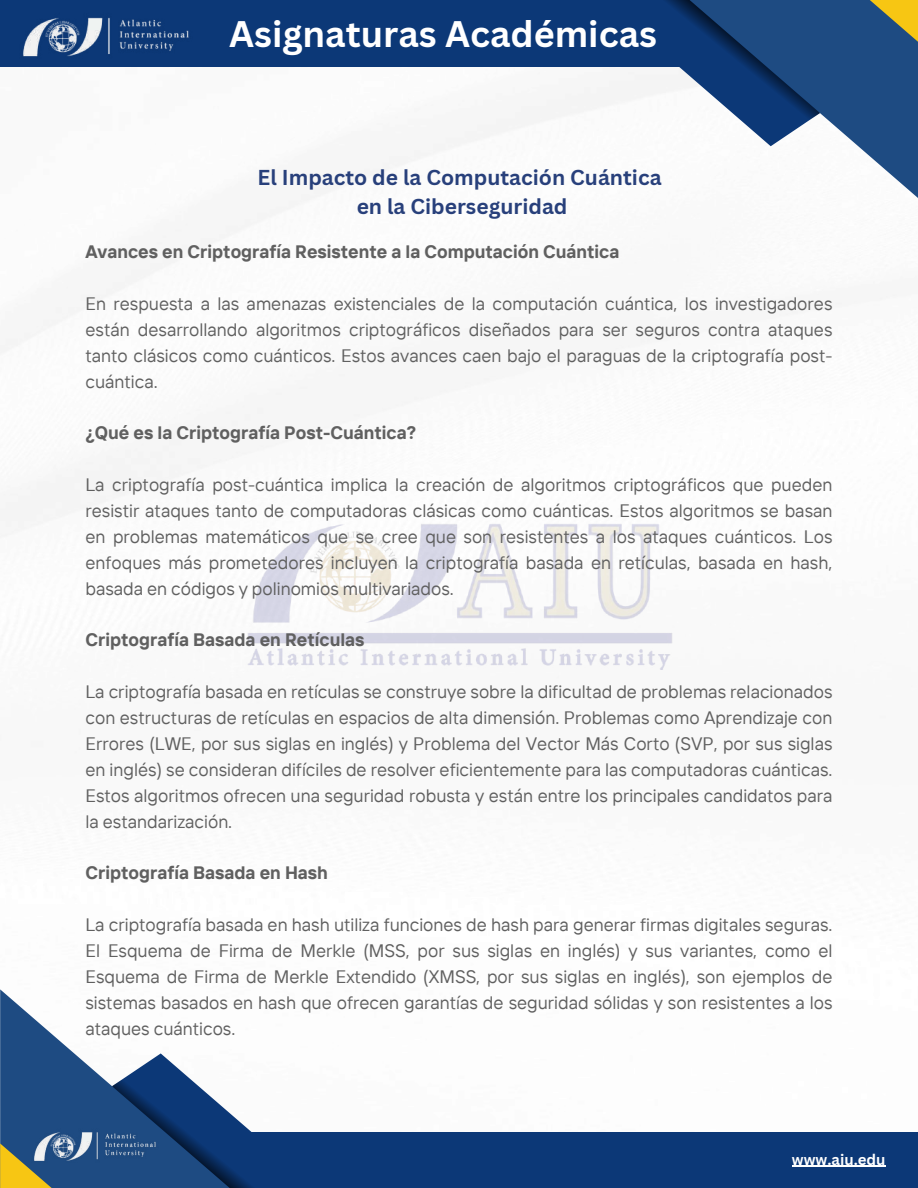
<style>
.page{position:relative;width:918px;height:1188px;background:#fff}
.page>*{position:absolute;margin:0;border:0;box-sizing:border-box;transform-origin:0 0}
.t1{font:700 36px "Canva Sans";color:#fff}
.t2{font:700 24px "Canva Sans";color:#fff}
.t3{font:700 21px/29.2px "Canva Sans";color:#28407b;text-align:center}
.t4{font:18px/25.8px "TT Interphases";color:#606060;text-align:justify}
.t5{font:700 18px "TT Interphases";color:#606060}
.t6{font:700 15px "Canva Sans";color:#fff}
</style>
<div class="page">
<img style="left:0;top:66px;width:895px;height:604px">
<img style="left:240px;top:518px;width:439px;height:151px">
<div style="left:0;top:0;width:699px;height:66px;background:#0c3877"></div>
<svg style="left:648px;top:0;width:270px;height:211px"></svg>
<svg style="left:828px;top:0;width:90px;height:55px"></svg>
<svg style="left:560px;top:0;width:260px;height:146px"></svg>
<img style="left:20px;top:17px;width:172px;height:50px">
<div style="left:175px;top:1132px;width:743px;height:56px;background:#0c3877"></div>
<svg style="left:0;top:989px;width:112px;height:199px;fill:#1e4b82"></svg>
<svg style="left:0;top:1143px;width:104px;height:45px"></svg>
<svg style="left:112px;top:1053px;width:140px;height:135px"></svg>
<img style="left:31px;top:1124px;width:127px;height:44px">
<hr style="left:792px;top:1166px;width:94px;height:1px;background:#fff">
<h2 class="t2" style="left:331px;top:8px;width:296px">AIU Student Publications</h2>
<h1 class="t1" style="left:229px;top:9px;width:429px">Asignaturas Académicas</h1>
<p class="t3" style="left:258px;top:162px;width:406px">El Impacto de la Computación Cuántica en la Ciberseguridad</p>
<p class="t5" style="left:85px;top:240px;width:536px">Avances en Criptografía Resistente a la Computación Cuántica</p>
<p class="t4" style="left:85px;top:290px;width:748px">En respuesta a las amenazas existenciales de la computación cuántica, los investigadores están desarrollando algoritmos criptográficos diseñados para ser seguros contra ataques tanto clásicos como cuánticos. Estos avances caen bajo el paraguas de la criptografía post&shy;cuántica.</p>
<p class="t5" style="left:85px;top:421px;width:332px">¿Qué es la Criptografía Post-Cuántica?</p>
<p class="t4" style="left:85px;top:472px;width:749px">La criptografía post-cuántica implica la creación de algoritmos criptográficos que pueden resistir ataques tanto de computadoras clásicas como cuánticas. Estos algoritmos se basan en problemas matemáticos que se cree que son resistentes a los ataques cuánticos. Los enfoques más prometedores incluyen la criptografía basada en retículas, basada en hash, basada en códigos y polinomios multivariados.</p>
<p class="t5" style="left:85px;top:628px;width:281px">Criptografía Basada en Retículas</p>
<p class="t4" style="left:85px;top:679px;width:749px">La criptografía basada en retículas se construye sobre la dificultad de problemas relacionados con estructuras de retículas en espacios de alta dimensión. Problemas como Aprendizaje con Errores (LWE, por sus siglas en inglés) y Problema del Vector Más Corto (SVP, por sus siglas en inglés) se consideran difíciles de resolver eficientemente para las computadoras cuánticas.<br>Estos algoritmos ofrecen una seguridad robusta y están entre los principales candidatos para la estandarización.</p>
<p class="t5" style="left:85px;top:861px;width:244px">Criptografía Basada en Hash</p>
<p class="t4" style="left:85px;top:911px;width:748px">La criptografía basada en hash utiliza funciones de hash para generar firmas digitales seguras.<br>El Esquema de Firma de Merkle (MSS, por sus siglas en inglés) y sus variantes, como el Esquema de Firma de Merkle Extendido (XMSS, por sus siglas en inglés), son ejemplos de sistemas basados en hash que ofrecen garantías de seguridad sólidas y son resistentes a los ataques cuánticos.</p>
<p class="t6" style="left:792px;top:1149px;width:95px">www.aiu.edu</p>
</div>
